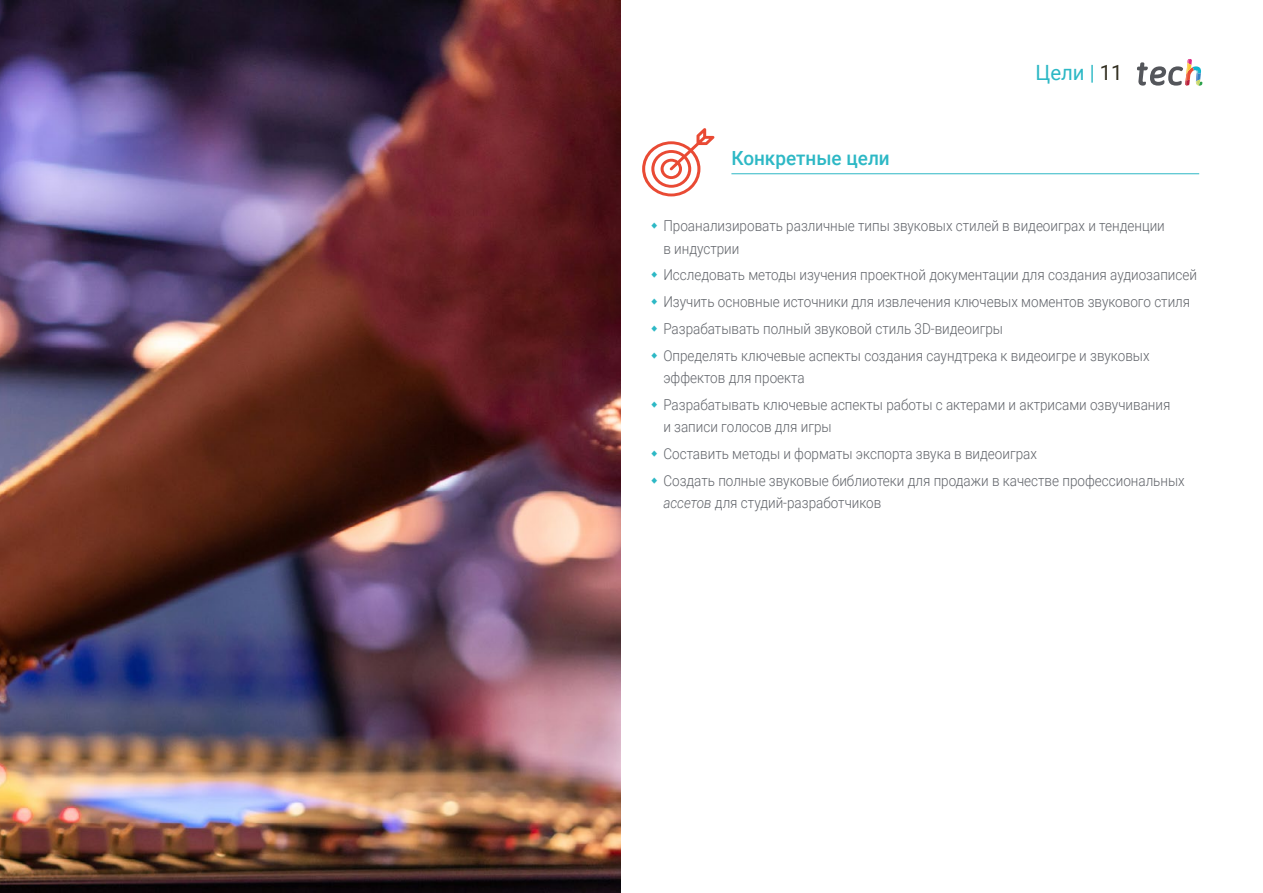
<style>
.page{position:relative;width:1263px;height:893px;background:#fff}
.page>*{position:absolute;margin:0;border:0;box-sizing:border-box;transform-origin:0 0}
.t1{font:21px "Roboto";color:#2db8c5}
.t2{font:500 19.5px "Roboto";color:#2db8c5}
.t3{font:300 15px/26.7px "Roboto";color:#61646a;scale:.9 1}
.s1{color:#312e20}
.s2{font-style:italic}
</style>
<div class="page">
<hr style="left:731px;top:173px;width:468px;height:1px;background:#2db8c5">
<svg style="left:642px;top:128px;width:72px;height:68px"></svg>
<img style="left:0;top:0;width:621px;height:893px">
<svg style="left:1137px;top:59px;width:65px;height:27px"></svg>
<h2 class="t2" style="left:731px;top:144px;width:160px">Конкретные цели</h2>
<h1 class="t1" style="left:1035px;top:57px;width:89px">Цели | <span class="s1">11</span></h1>
<p class="t3" style="left:663px;top:214px;width:559px;line-height:22.5px">Проанализировать различные типы звуковых стилей в видеоиграх и тенденции в индустрии</p>
<p class="t3" style="left:663px;top:261px;width:594px">Исследовать методы изучения проектной документации для создания аудиозаписей Изучить основные источники для извлечения ключевых моментов звукового стиля Разрабатывать полный звуковой стиль 3D-видеоигры<br>Определять ключевые аспекты создания саундтрека к видеоигре и звуковых</p>
<p class="t3" style="left:663px;top:364px;width:565px">эффектов для проекта<br>Разрабатывать ключевые аспекты работы с актерами и актрисами озвучивания</p>
<p class="t3" style="left:663px;top:413px;width:581px">и записи голосов для игры<br>Составить методы и форматы экспорта звука в видеоиграх<br>Создать полные звуковые библиотеки для продажи в качестве профессиональных</p>
<p class="t3" style="left:663px;top:489px;width:244px"><span class="s2">ассетов</span> для студий-разработчиков</p>
</div>
